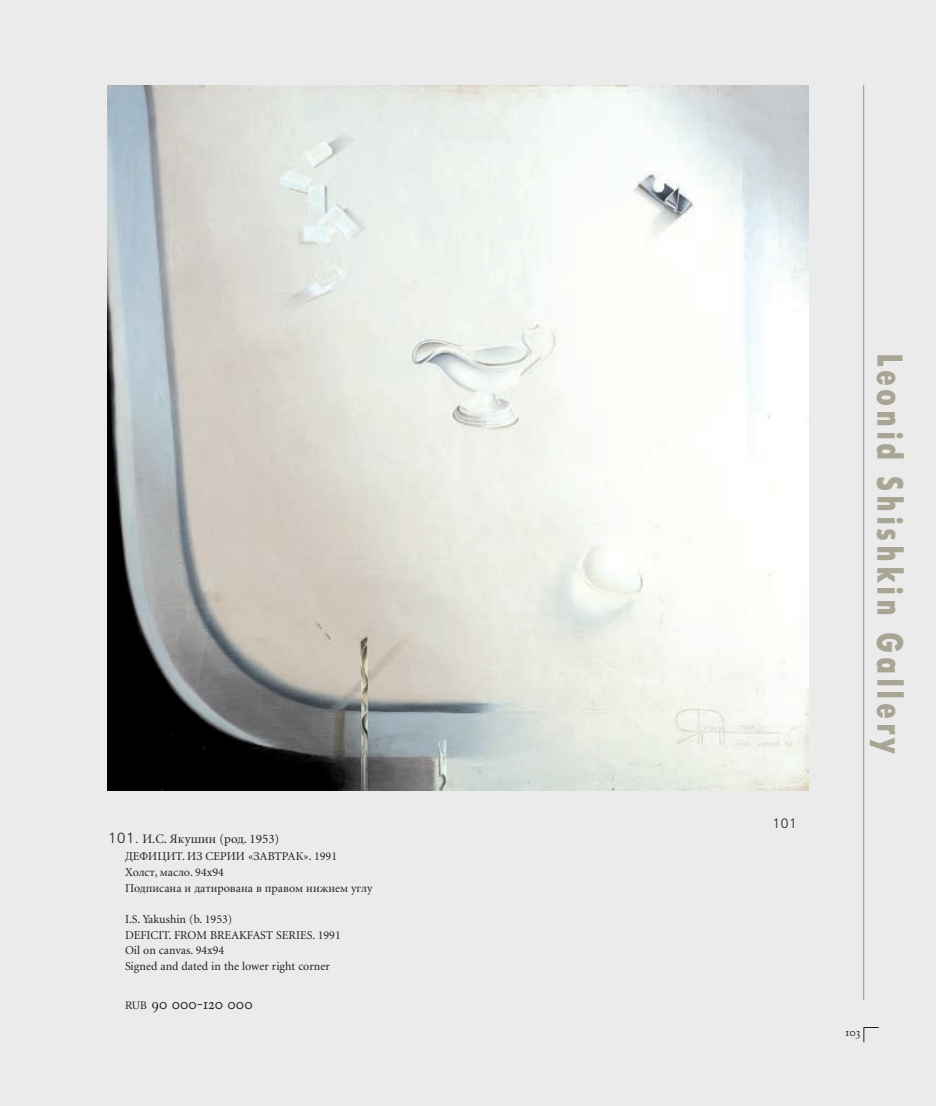
<style>
.page{position:relative;width:936px;height:1106px;background:#fff}
.page>*{position:absolute;margin:0;border:0;box-sizing:border-box;transform-origin:0 0}
.t1{font:36px "Futura Futuris X Cond C";letter-spacing:.1em;color:#a8a595}
.t2{font:16.5px "Adobe Caslon Regular SC";color:#231f20;scale:.95 1}
.t3{font:13.5px "Free Set C";color:#231f20}
.t4{font:13.05px "Minion CYR";color:#231f20}
.t5{font:12px/15.6px "Minion CYR";color:#231f20}
.t6{font:12px "Adobe Caslon Regular SC";color:#231f20}
.s1{font-family:"Free Set C";font-size:14.7px}
.s2{font-size:10.5px}
</style>
<div class="page">
<div style="left:0;top:0;width:935px;height:1106px;background:#eaebea"></div>
<hr style="left:863px;top:85px;width:1px;height:914px;background:#939598">
<svg style="left:863px;top:1027px;width:15px;height:15px"></svg>
<img style="left:107px;top:85px;width:701px;height:705px">
<p class="t4" style="left:108px;top:830px;width:173px"><span class="s1">101.</span> И.С. Якушин (род. 1953)</p>
<p class="t5" style="left:125px;top:848px;width:249px">ДЕФИЦИТ. ИЗ СЕРИИ «ЗАВТРАК». 1991<br>Холст, масло. 94х94<br>Подписана и датирована в правом нижнем углу</p>
<p class="t5" style="left:125px;top:911px;width:217px">I.S. Yakushin (b. 1953)<br>DEFICIT. FROM BREAKFAST SERIES. 1991<br>Oil on canvas. 94x94<br>Signed and dated in the lower right corner</p>
<h2 class="t2" style="left:125px;top:993px;width:136px"><span class="s2">RUB</span> 90 000-120 000</h2>
<p class="t3" style="left:772px;top:815px;width:26px">101</p>
<h1 class="t1" style="left:909px;top:352px;width:403px;rotate:90deg">Leonid Shishkin Gallery</h1>
<p class="t6" style="left:845px;top:1024px;width:16px">103</p>
</div>
